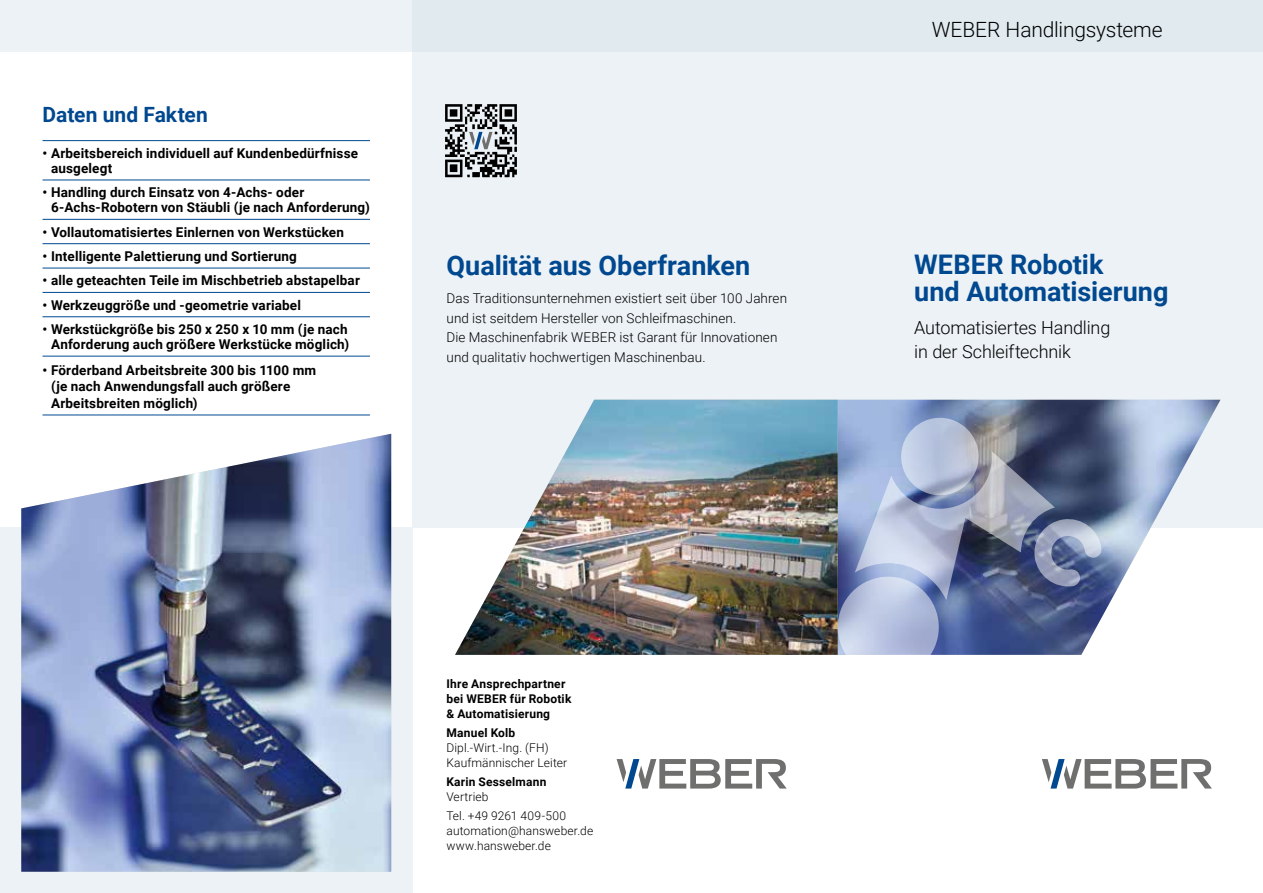
<style>
.page{position:relative;width:1263px;height:893px;background:#fff}
.page>*{position:absolute;margin:0;border:0;box-sizing:border-box;transform-origin:0 0}
.t1{font:700 27px/27px "Roboto";color:#004890}
.t2{font:300 21px "Roboto";letter-spacing:-.005em;color:#000}
.t3{font:700 21px "Roboto";color:#004890}
.t4{font:300 18px/24px "Roboto";letter-spacing:-.01em;color:#000}
.t5{font:700 13.5px/15px "Roboto";letter-spacing:.015em;color:#000}
.t6{font:300 13.5px/19.5px "Roboto";letter-spacing:.005em;color:#000}
.t7{font:300 12px/15px "Roboto";letter-spacing:.01em;color:#000}
.t8{font:700 12px/15px "Roboto";letter-spacing:.02em;color:#000}
</style>
<div class="page">
<div style="left:412px;top:0;width:851px;height:527px;background:#ecf2f5"></div>
<div style="left:0;top:527px;width:412px;height:366px;background:#ecf2f5"></div>
<div style="left:0;top:0;width:412px;height:51px;background:#ecf2f5"></div>
<div style="left:412px;top:0;width:851px;height:51px;background:#e0eaef"></div>
<img style="left:838px;top:400px;width:382px;height:255px">
<img style="left:455px;top:400px;width:383px;height:255px">
<img style="left:21px;top:434px;width:370px;height:438px">
<svg style="left:838px;top:577px;width:101px;height:101px"></svg>
<svg style="left:901px;top:418px;width:77px;height:77px;fill:#b8c3dc"></svg>
<svg style="left:855px;top:451px;width:247px;height:149px"></svg>
<img style="left:445px;top:104px;width:72px;height:74px">
<svg style="left:469px;top:132px;width:23px;height:17px"></svg>
<svg style="left:617px;top:759px;width:169px;height:29px"></svg>
<svg style="left:1042px;top:759px;width:170px;height:29px"></svg>
<hr style="left:43px;top:140px;width:327px;height:1px;background:#004890">
<hr style="left:43px;top:180px;width:327px;height:1px;background:#004890">
<hr style="left:43px;top:219px;width:327px;height:1px;background:#004890">
<hr style="left:43px;top:243px;width:327px;height:1px;background:#004890">
<hr style="left:43px;top:268px;width:327px;height:1px;background:#004890">
<hr style="left:43px;top:292px;width:327px;height:1px;background:#004890">
<hr style="left:43px;top:316px;width:327px;height:1px;background:#004890">
<hr style="left:43px;top:356px;width:327px;height:1px;background:#004890">
<hr style="left:43px;top:415px;width:327px;height:1px;background:#004890">
<h2 class="t3" style="left:43px;top:100px;width:167px">Daten und Fakten</h2>
<p class="t5" style="left:51px;top:145px;width:309px;text-indent:-9px">• Arbeitsbereich individuell auf Kundenbedürfnisse ausgelegt</p>
<p class="t5" style="left:51px;top:184px;width:320px;text-indent:-9px">• Handling durch Einsatz von 4-Achs- oder<br>6-Achs-Robotern von Stäubli (je nach Anforderung)</p>
<p class="t5" style="left:43px;top:224px;width:303px">• Vollautomatisiertes Einlernen von Werkstücken</p>
<p class="t5" style="left:43px;top:248px;width:256px">• Intelligente Palettierung und Sortierung</p>
<p class="t5" style="left:43px;top:272px;width:319px">• alle geteachten Teile im Mischbetrieb abstapelbar</p>
<p class="t5" style="left:43px;top:297px;width:260px">• Werkzeuggröße und -geometrie variabel</p>
<p class="t5" style="left:43px;top:321px;width:308px;text-align:right">• Werkstückgröße bis 250 x 250 x 10 mm (je nach<br>Anforderung auch größere Werkstücke möglich)</p>
<p class="t5" style="left:51px;top:361px;width:267px;line-height:16.5px;text-indent:-9px">• Förderband Arbeitsbreite 300 bis 1100 mm (je nach Anwendungsfall auch größere<br>Arbeitsbreiten möglich)</p>
<h1 class="t1" style="left:446px;top:251px;width:305px">Qualität aus Oberfranken</h1>
<p class="t6" style="left:446px;top:288px;width:342px">Das Traditionsunternehmen existiert seit über 100 Jahren und ist seitdem Hersteller von Schleifmaschinen.<br>Die Maschinenfabrik WEBER ist Garant für Innovationen und qualitativ hochwertigen Maschinenbau.</p>
<p class="t8" style="left:446px;top:675px;width:126px">Ihre Ansprechpartner bei WEBER für Robotik &amp; Automatisierung</p>
<p class="t8" style="left:446px;top:725px;width:70px">Manuel Kolb</p>
<p class="t7" style="left:446px;top:740px;width:122px">Dipl.-Wirt.-Ing. (FH)<br>Kaufmännischer Leiter</p>
<p class="t8" style="left:446px;top:774px;width:102px">Karin Sesselmann</p>
<p class="t7" style="left:446px;top:787px;width:121px;line-height:19.2px">Vertrieb<br>Tel. +49 9261 409-500</p>
<p class="t7" style="left:446px;top:823px;width:148px">automation@hansweber.de www.hansweber.de</p>
<h2 class="t2" style="left:932px;top:15px;width:232px">WEBER Handlingsysteme</h2>
<h1 class="t1" style="left:914px;top:250px;width:256px">WEBER Robotik<br>und Automatisierung</h1>
<h3 class="t4" style="left:914px;top:315px;width:198px">Automatisiertes Handling in der Schleiftechnik</h3>
</div>
